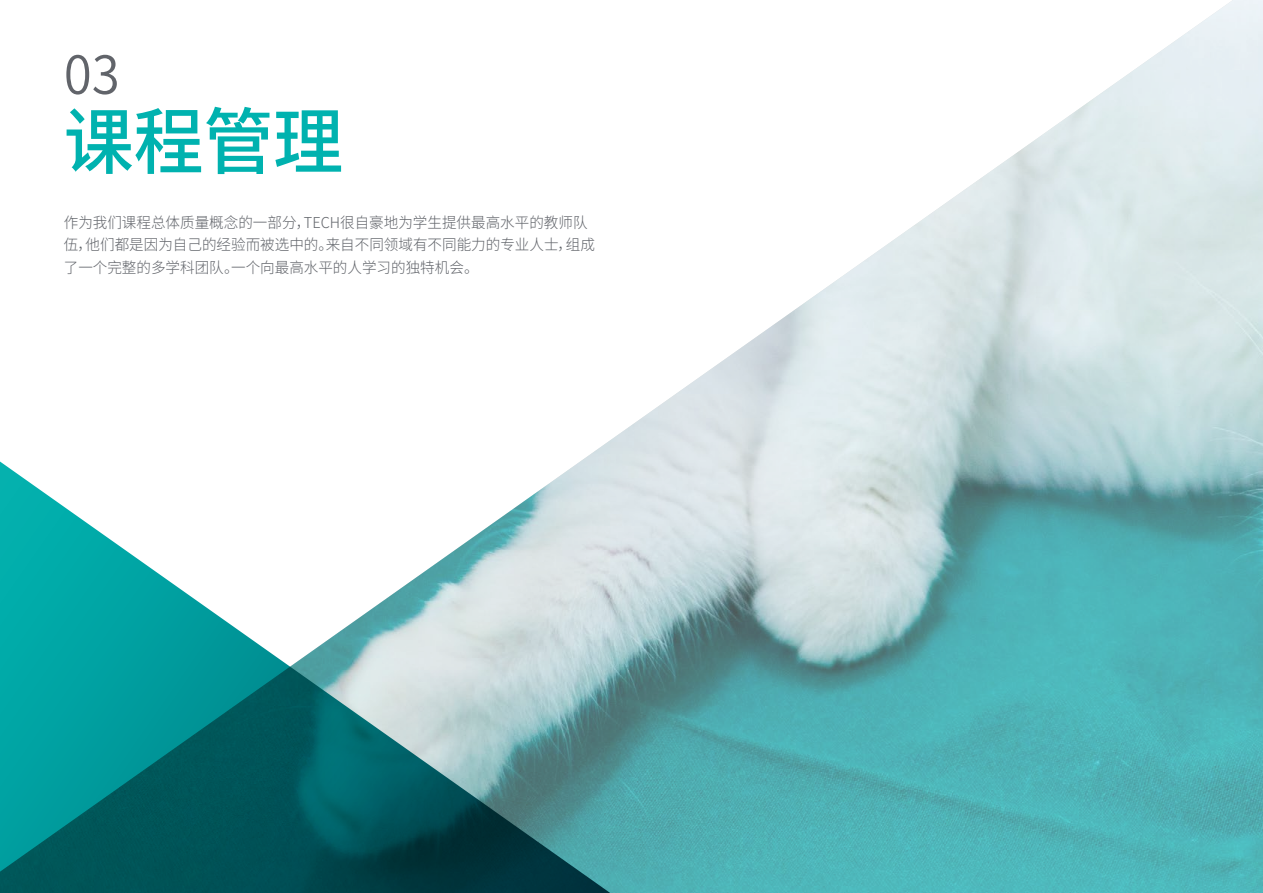
<style>
.page{position:relative;width:1263px;height:893px;background:#fff}
.page>*{position:absolute;margin:0;border:0;box-sizing:border-box;transform-origin:0 0}
.t1{font:500 72px "Source Han Sans CN";color:#00b2af}
.t2{font:52.5px "Source Han Sans CN";color:#61646a}
.t3{font:300 15px/22.5px "Source Han Sans CN";color:#61646a}
</style>
<div class="page">
<img style="left:602px;top:0;width:661px;height:893px">
<svg style="left:0;top:446px;width:640px;height:447px"></svg>
<h2 class="t2" style="left:64px;top:45px;width:57px">03</h2>
<h1 class="t1" style="left:64px;top:101px;width:281px">课程管理</h1>
<p class="t3" style="left:64px;top:211px;width:533px">作为我们课程总体质量概念的一部分，TECH很自豪地为学生提供最高水平的教师队伍，他们都是因为自己的经验而被选中的。来自不同领域有不同能力的专业人士，组成了一个完整的多学科团队。一个向最高水平的人学习的独特机会。</p>
</div>
